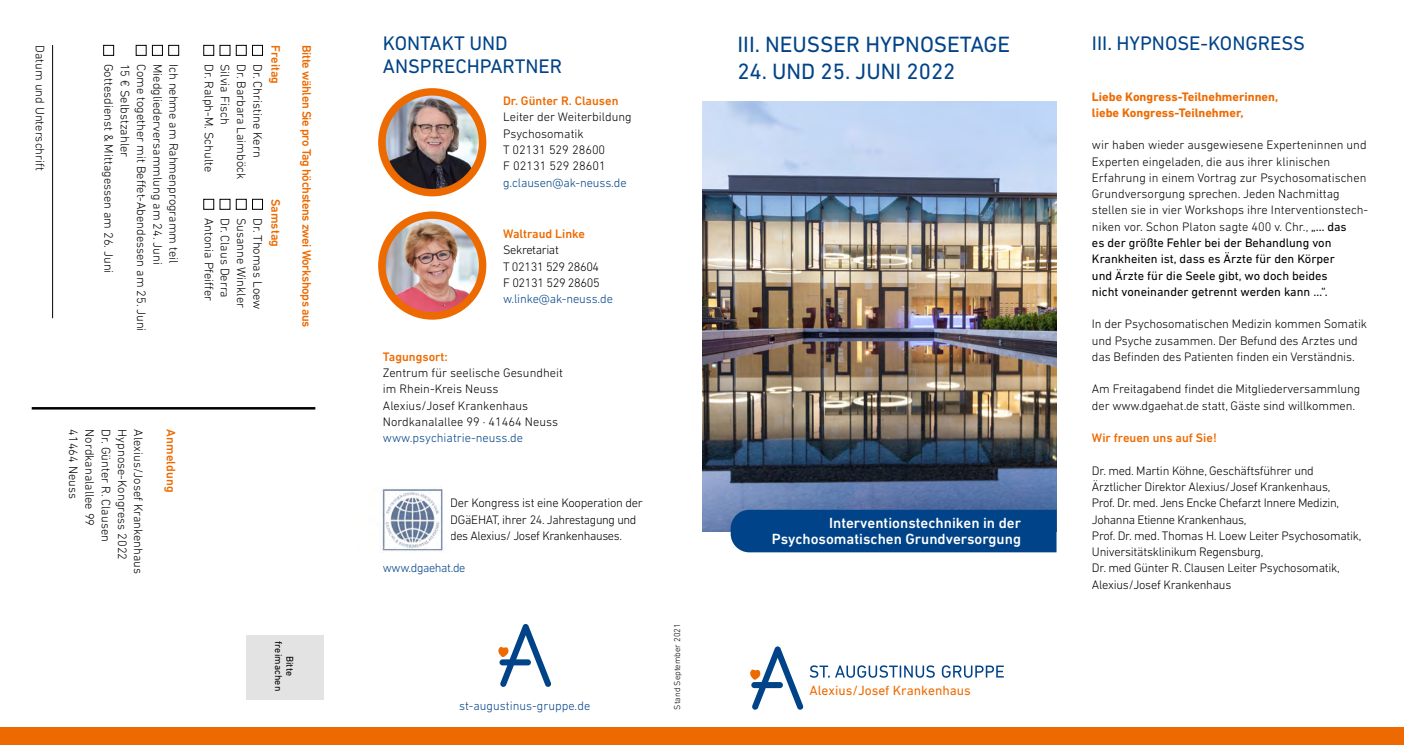
<style>
.page{position:relative;width:1404px;height:745px;background:#fff}
.page>*{position:absolute;margin:0;border:0;box-sizing:border-box;transform-origin:0 0}
.t1{font:22.5px "DIN Next LT Pro";color:#004388}
.t2{font:20px/22.5px "DIN Next LT Pro";color:#004388}
.t3{font:500 15px/16.2px "DIN Next LT Pro";color:#fff;text-align:right}
.t4{font:13.5px "DIN Next LT Pro";color:#ed6a00}
.t5{font:300 12.5px/16.2px "DIN Next LT Pro";color:#000}
.t6{font:300 12.5px/16.2px "DIN Next LT Pro";letter-spacing:-.02em;color:#000}
.t7{font:300 12.5px/16.2px "DIN Next LT Pro";letter-spacing:-.03em;color:#000}
.t8{font:300 12.5px "DIN Next LT Pro";letter-spacing:-.005em;color:#004388}
.t9{font:500 12.5px "DIN Next LT Pro";color:#ed6a00}
.t10{font:700 12.5px/16.2px "DIN Next LT Pro";color:#ed6a00}
.t11{font:500 12.5px "DIN Next LT Pro";letter-spacing:-.03em;color:#ed6a00}
.t12{font:300 12.5px "DIN Next LT Pro";letter-spacing:-.03em;color:#004388}
.t13{font:10px/11.2px "DIN Next LT Pro";letter-spacing:.01em;color:#000;text-align:center}
.t14{font:300 8.75px "DIN Next LT Pro";color:#000}
.s1{font-weight:400}
</style>
<div class="page">
<div style="left:0;top:727px;width:1403px;height:17px;background:#ed6a00"></div>
<div style="left:168px;top:45px;width:11px;height:11px;border:1px solid #000"></div>
<div style="left:152px;top:45px;width:11px;height:11px;border:1px solid #000"></div>
<div style="left:136px;top:45px;width:10px;height:11px;border:1px solid #000"></div>
<div style="left:103px;top:45px;width:11px;height:11px;border:1px solid #000"></div>
<div style="left:252px;top:45px;width:11px;height:11px;border:1px solid #000"></div>
<div style="left:236px;top:45px;width:10px;height:11px;border:1px solid #000"></div>
<div style="left:220px;top:45px;width:10px;height:11px;border:1px solid #000"></div>
<div style="left:203px;top:45px;width:11px;height:11px;border:1px solid #000"></div>
<div style="left:252px;top:199px;width:11px;height:10px;border:1px solid #000"></div>
<div style="left:236px;top:199px;width:10px;height:10px;border:1px solid #000"></div>
<div style="left:220px;top:199px;width:10px;height:10px;border:1px solid #000"></div>
<div style="left:203px;top:199px;width:11px;height:10px;border:1px solid #000"></div>
<hr style="left:52px;top:45px;width:1px;height:273px;background:#000">
<div style="left:246px;top:635px;width:78px;height:64px;background:#e3e3e3"></div>
<hr style="left:32px;top:407px;width:283px;height:2px;background:#000">
<svg style="left:750px;top:646px;width:53px;height:63px"></svg>
<svg style="left:809px;top:665px;width:125px;height:12px"></svg>
<svg style="left:941px;top:665px;width:62px;height:12px"></svg>
<svg style="left:498px;top:624px;width:53px;height:62px"></svg>
<img style="left:382px;top:92px;width:100px;height:100px;border-radius:50px">
<div style="left:378px;top:88px;width:108px;height:108px;border:7px solid #ed6a00;border-radius:50%"></div>
<img style="left:382px;top:488px;width:61px;height:64px">
<img style="left:702px;top:102px;width:354px;height:428px">
<div style="left:730px;top:509px;width:326px;height:43px;background:#004388"></div>
<img style="left:382px;top:215px;width:100px;height:101px;border-radius:50px">
<div style="left:378px;top:211px;width:108px;height:108px;border:7px solid #ed6a00;border-radius:50%"></div>
<p class="t5" style="left:48px;top:45px;width:127px;rotate:90deg">Datum und Unterschrift</p>
<p class="t9" style="left:283px;top:45px;width:40px;rotate:90deg">Freitag</p>
<p class="t5" style="left:217px;top:64px;width:110px;rotate:90deg">Dr. Ralph-M. Schulte</p>
<p class="t5" style="left:233px;top:64px;width:62px;rotate:90deg">Silvia Fisch</p>
<p class="t5" style="left:250px;top:64px;width:117px;rotate:90deg">Dr. Barbara Laimböck</p>
<p class="t5" style="left:266px;top:64px;width:95px;rotate:90deg">Dr. Christine Kern</p>
<p class="t5" style="left:117px;top:64px;width:211px;rotate:90deg">Gottesdienst &amp; Mittagessen am 26. Juni</p>
<p class="t5" style="left:133px;top:64px;width:95px;rotate:90deg">15 € Selbstzahler</p>
<p class="t5" style="left:150px;top:64px;width:269px;rotate:90deg">Come together mit Beffet-Abendessen am 25. Juni</p>
<p class="t5" style="left:166px;top:64px;width:202px;rotate:90deg">Miedgliederversammlung am 24. Juni</p>
<p class="t5" style="left:182px;top:64px;width:201px;rotate:90deg">Ich nehme am Rahmenprogramm teil</p>
<p class="t9" style="left:283px;top:199px;width:49px;rotate:90deg">Samstag</p>
<p class="t5" style="left:217px;top:218px;width:84px;rotate:90deg">Antonia Pfeiffer</p>
<p class="t5" style="left:233px;top:218px;width:81px;rotate:90deg">Dr. Claus Derra</p>
<p class="t5" style="left:250px;top:218px;width:91px;rotate:90deg">Susanne Winkler</p>
<p class="t5" style="left:266px;top:218px;width:93px;rotate:90deg">Dr. Thomas Loew</p>
<p class="t11" style="left:314px;top:45px;width:284px;rotate:90deg">Bitte wählen Sie pro Tag höchstens zwei Workshops aus</p>
<p class="t5" style="left:82px;top:429px;width:71px;rotate:90deg">41464 Neuss</p>
<p class="t5" style="left:98px;top:429px;width:98px;rotate:90deg">Nordkanalallee 99</p>
<p class="t5" style="left:114px;top:429px;width:114px;rotate:90deg">Dr. Günter R. Clausen</p>
<p class="t5" style="left:130px;top:429px;width:132px;rotate:90deg">Hypnose-Kongress 2022</p>
<p class="t5" style="left:147px;top:429px;width:146px;rotate:90deg">Alexius/Josef Krankenhaus</p>
<p class="t9" style="left:178px;top:429px;width:64px;rotate:90deg">Anmeldung</p>
<p class="t13" style="left:295px;top:640px;width:52px;rotate:90deg">Bitte freimachen</p>
<h2 class="t2" style="left:383px;top:32px;width:181px">KONTAKT UND<br>ANSPRECHPARTNER</h2>
<p class="t9" style="left:503px;top:94px;width:117px">Dr. Günter R. Clausen</p>
<p class="t5" style="left:503px;top:109px;width:130px">Leiter der Weiterbildung<br>Psychosomatik<br>T 02131 529 28600<br>F 02131 529 28601</p>
<p class="t8" style="left:503px;top:175px;width:125px">g.clausen@ak-neuss.de</p>
<p class="t9" style="left:503px;top:226px;width:83px">Waltraud Linke</p>
<p class="t7" style="left:503px;top:242px;width:98px">Sekretariat<br>T 02131 529 28604<br>F 02131 529 28605</p>
<p class="t8" style="left:503px;top:291px;width:111px">w.linke@ak-neuss.de</p>
<p class="t9" style="left:383px;top:349px;width:66px">Tagungsort:</p>
<p class="t5" style="left:383px;top:364px;width:181px">Zentrum für seelische Gesundheit im Rhein-Kreis Neuss<br>Alexius/Josef Krankenhaus<br>Nordkanalallee 99 · 41464 Neuss</p>
<p class="t8" style="left:383px;top:430px;width:142px">www.psychiatrie-neuss.de</p>
<p class="t7" style="left:450px;top:494px;width:194px">Der Kongress ist eine Kooperation der<br>DGäEHAT, ihrer 24. Jahrestagung und des Alexius/ Josef Krankenhauses.</p>
<p class="t12" style="left:383px;top:560px;width:84px">www.dgaehat.de</p>
<p class="t8" style="left:459px;top:697px;width:133px">st-augustinus-gruppe.de</p>
<p class="t14" style="left:672px;top:709px;width:88px;rotate:-90deg">Stand September 2021</p>
<h1 class="t1" style="left:737px;top:32px;width:274px">III. NEUSSER HYPNOSETAGE</h1>
<h1 class="t1" style="left:737px;top:58px;width:219px">24. UND 25. JUNI 2022</h1>
<p class="t3" style="left:771px;top:514px;width:251px">Interventionstechniken in der<br>Psychosomatischen Grundversorgung</p>
<p class="t4" style="left:809px;top:682px;width:163px">Alexius/Josef Krankenhaus</p>
<h2 class="t2" style="left:1091px;top:32px;width:214px">III. HYPNOSE-KONGRESS</h2>
<p class="t10" style="left:1091px;top:88px;width:188px">Liebe Kongress-Teilnehmerinnen, liebe Kongress-Teilnehmer,</p>
<p class="t5" style="left:1091px;top:137px;width:278px">wir haben wieder ausgewiesene Experteninnen und Experten eingeladen, die aus ihrer klinischen Erfahrung in einem Vortrag zur Psychosomatischen Grundversorgung sprechen. Jeden Nachmittag stellen sie in vier Workshops ihre Interventionstech&shy;niken vor. Schon Platon sagte 400 v. Chr., <span class="s1">„… das<br>es der größte Fehler bei der Behandlung von Krankheiten ist, dass es Ärzte für den Körper<br>und Ärzte für die Seele gibt, wo doch beides<br>nicht voneinander getrennt werden kann …“.</span></p>
<p class="t5" style="left:1091px;top:315px;width:276px">In der Psychosomatischen Medizin kommen Somatik und Psyche zusammen. Der Befund des Arztes und das Befinden des Patienten finden ein Verständnis.</p>
<p class="t5" style="left:1091px;top:380px;width:270px">Am Freitagabend findet die Mitgliederversammlung der www.dgaehat.de statt, Gäste sind willkommen.</p>
<p class="t9" style="left:1091px;top:430px;width:126px">Wir freuen uns auf Sie!</p>
<p class="t6" style="left:1091px;top:462px;width:271px">Dr. med. Martin Köhne, Geschäftsführer und Ärztlicher Direktor Alexius/Josef Krankenhaus,<br>Prof. Dr. med. Jens Encke Chefarzt Innere Medizin, Johanna Etienne Krankenhaus,<br>Prof. Dr. med. Thomas H. Loew Leiter Psychosomatik, Universitätsklinikum Regensburg,<br>Dr. med Günter R. Clausen Leiter Psychosomatik, Alexius/Josef Krankenhaus</p>
</div>
